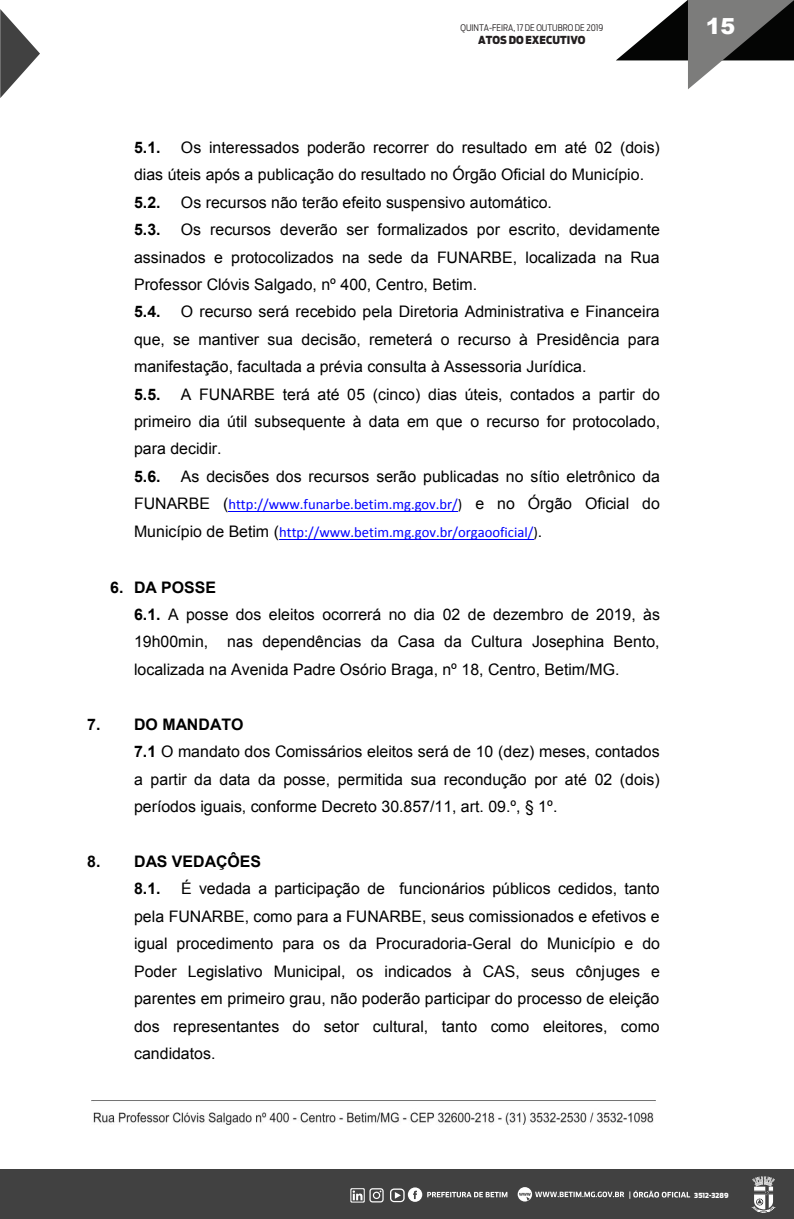
<style>
.page{position:relative;width:794px;height:1219px;background:#fff}
.page>*{position:absolute;margin:0;border:0;box-sizing:border-box;transform-origin:0 0}
.t1{font:900 22.2px "Arial";color:#fff}
.t2{font:15.9px/27.4px "Arial";color:#000}
.t3{font:700 15.9px/27.5px "Arial";color:#000}
.t4{font:14.6px/28px "Calibri";color:#00f}
.t5{font:900 11px "Antenna Cond";color:#231f20}
.t6{font:300 9px "Antenna Cond";color:#231f20}
.t7{font:900 6.9px "Antenna Cond";color:#fff}
.s1{font-weight:700}
.s2{font-family:"Arial";font-size:15.9px;color:#000}
.s3{color:#000}
</style>
<div class="page">
<svg style="left:616px;top:0;width:178px;height:89px"></svg>
<svg style="left:0;top:9px;width:40px;height:89px"></svg>
<hr style="left:0;top:1169px;width:1px;height:50px;background:#414141">
<div style="left:0;top:1170px;width:794px;height:49px;background:#414141"></div>
<svg style="left:517px;top:1187px;width:174px;height:14px"></svg>
<svg style="left:390px;top:1187px;width:117px;height:15px"></svg>
<svg style="left:350px;top:1188px;width:33px;height:14px"></svg>
<svg style="left:751px;top:1176px;width:25px;height:37px"></svg>
<img style="left:93px;top:1112px;width:561px;height:12px">
<hr style="left:228px;top:511px;width:230px;height:1px;background:#00f">
<hr style="left:279px;top:539px;width:254px;height:1px;background:#00f">
<p class="t6" style="left:460px;top:22px;width:144px">QUINTA-FEIRA, 17 DE OUTUBRO DE 2019</p>
<p class="t1" style="left:706px;top:10px;width:31px">15</p>
<p class="t5" style="left:478px;top:33px;width:109px">ATOS DO EXECUTIVO</p>
<p class="t3" style="left:134px;top:134px;width:28px">5.1.</p>
<p class="t2" style="left:134px;top:134px;width:527px;text-indent:47px">Os interessados poderão recorrer do resultado em até 02 (dois) dias úteis após a publicação do resultado no Órgão Oficial do Município.<br><span class="s1">5.2.</span></p>
<p class="t2" style="left:181px;top:189px;width:372px">Os recursos não terão efeito suspensivo automático.</p>
<p class="t3" style="left:134px;top:216px;width:28px">5.3.</p>
<p class="t2" style="left:134px;top:216px;width:527px;text-indent:47px">Os recursos deverão ser formalizados por escrito, devidamente assinados e protocolizados na sede da FUNARBE, localizada na Rua Professor Clóvis Salgado, nº 400, Centro, Betim.<br><span class="s1">5.4.</span></p>
<p class="t2" style="left:134px;top:298px;width:527px;text-indent:47px">O recurso será recebido pela Diretoria Administrativa e Financeira que, se mantiver sua decisão, remeterá o recurso à Presidência para manifestação, facultada a prévia consulta à Assessoria Jurídica.<br><span class="s1">5.5.</span></p>
<p class="t2" style="left:134px;top:380px;width:527px;text-indent:47px">A FUNARBE terá até 05 (cinco) dias úteis, contados a partir do primeiro dia útil subsequente à data em que o recurso for protocolado, para decidir.<br><span class="s1">5.6.</span></p>
<p class="t2" style="left:181px;top:463px;width:480px">As decisões dos recursos serão publicadas no sítio eletrônico da</p>
<p class="t4" style="left:134px;top:491px;width:527px"><span class="s2">FUNARBE (</span>http://www.funarbe.betim.mg.gov.br/<span class="s3">)</span> <span class="s2">e no Órgão Oficial do<br>Município de Betim (</span>http://www.betim.mg.gov.br/orgaooficial/<span class="s3">)</span><span class="s2">.</span></p>
<p class="t2" style="left:134px;top:573px;width:527px;text-indent:-24px"><span class="s1">6. DA POSSE<br>6.1.</span> A posse dos eleitos ocorrerá no dia 02 de dezembro de 2019, às 19h00min, nas dependências da Casa da Cultura Josephina Bento, localizada na Avenida Padre Osório Braga, nº 18, Centro, Betim/MG.</p>
<p class="t2" style="left:134px;top:711px;width:527px;text-indent:-47px"><span class="s1">7. DO MANDATO<br>7.1</span> O mandato dos Comissários eleitos será de 10 (dez) meses, contados a partir da data da posse, permitida sua recondução por até 02 (dois) períodos iguais, conforme Decreto 30.857/11, art. 09.º, § 1º.</p>
<p class="t3" style="left:134px;top:848px;width:129px;text-indent:-47px">8. DAS VEDAÇÔES<br>8.1.</p>
<p class="t2" style="left:134px;top:875px;width:527px;text-align:justify;text-indent:47px">É vedada a participação de funcionários públicos cedidos, tanto pela FUNARBE, como para a FUNARBE, seus comissionados e efetivos e igual procedimento para os da Procuradoria-Geral do Município e do Poder Legislativo Municipal, os indicados à CAS, seus cônjuges e parentes em primeiro grau, não poderão participar do processo de eleição dos representantes do setor cultural, tanto como eleitores, como candidatos.</p>
<p class="t7" style="left:694px;top:1191px;width:36px">3512-3289</p>
</div>
